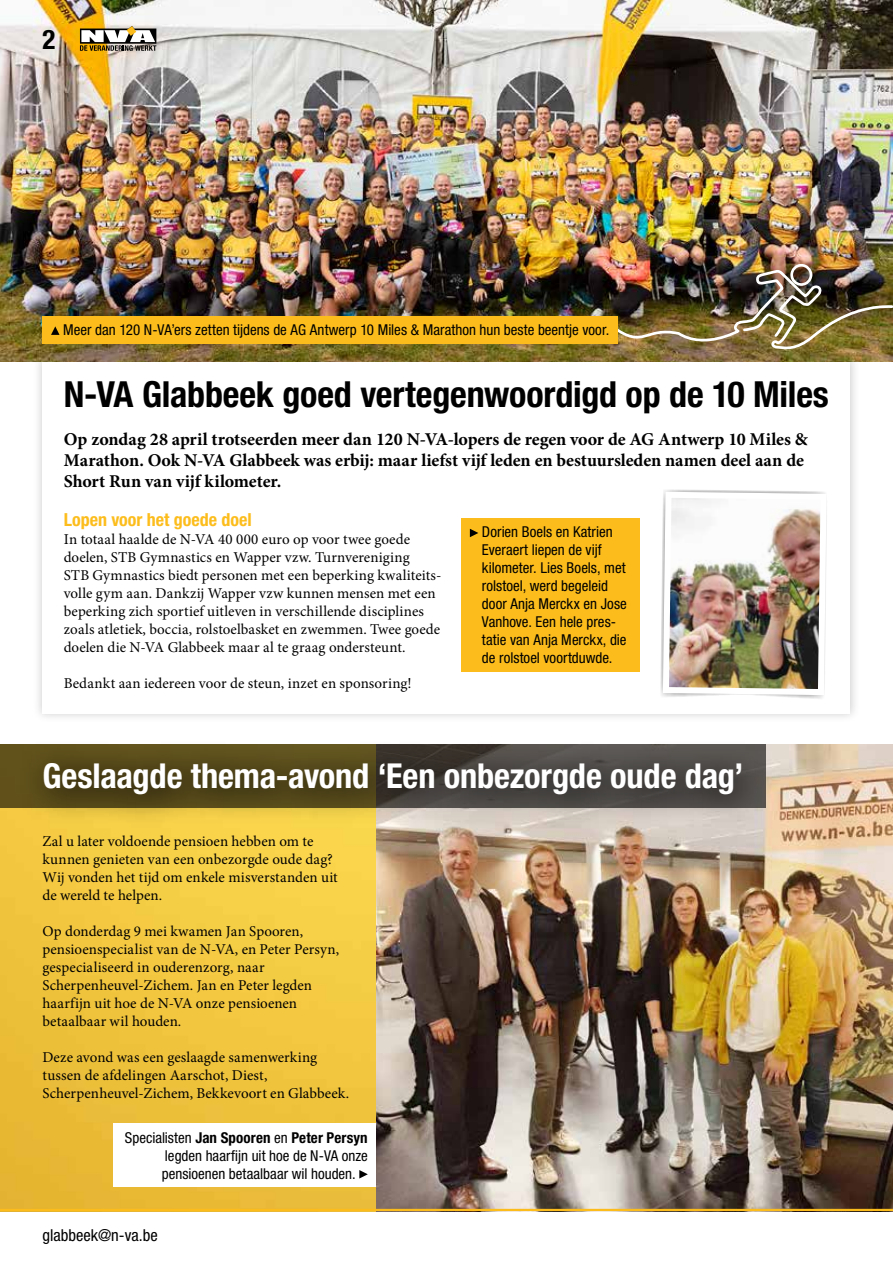
<style>
.page{position:relative;width:893px;height:1263px;background:#fff}
.page>*{position:absolute;margin:0;border:0;box-sizing:border-box;transform-origin:0 0}
.t1{font:700 condensed 36px "Helvetica Neue LT Std";letter-spacing:-.005em;color:#000}
.t2{font:700 condensed 34.35px "Helvetica Neue LT Std";letter-spacing:-.005em;color:#fff}
.t3{font:700 condensed 27px "Helvetica Neue LT Std";color:#000}
.t4{font:700 18px/21px "Minion Pro";letter-spacing:-.005em;color:#000}
.t5{font:700 condensed 18px "Helvetica Neue LT Std";color:#fcbd1c}
.t6{font:condensed 16.5px "Helvetica Neue LT Std";color:#000}
.t7{font:15px/18px "Minion Pro";letter-spacing:.005em;color:#000}
.t8{font:condensed 15px/18px "Helvetica Neue LT Std";color:#000}
.s1{font-weight:700}
</style>
<div class="page">
<img style="left:0;top:808px;width:376px;height:362px">
<div style="left:33px;top:350px;width:827px;height:373px;background:#000;opacity:.2"></div>
<div style="left:43px;top:360px;width:807px;height:354px;background:#fff"></div>
<img style="left:0;top:0;width:893px;height:362px">
<div style="left:461px;top:518px;width:179px;height:154px;background:#fcbd1c"></div>
<svg style="left:470px;top:529px;width:8px;height:8px"></svg>
<div style="left:113px;top:1123px;width:263px;height:64px;background:#fff"></div>
<img style="left:660px;top:489px;width:167px;height:210px">
<img style="left:376px;top:744px;width:517px;height:426px">
<div style="left:0;top:744px;width:765px;height:64px;background:#61511b"></div>
<svg style="left:20px;top:744px;width:754px;height:84px"></svg>
<img style="left:609px;top:263px;width:284px;height:92px">
<div style="left:43px;top:316px;width:575px;height:27px;background:#fcbd1c"></div>
<svg style="left:51px;top:326px;width:9px;height:9px"></svg>
<svg style="left:0;top:1170px;width:893px;height:41px;background:#b39b69"></svg>
<svg style="left:80px;top:26px;width:76px;height:25px"></svg>
<h3 class="t3" style="left:43px;top:23px;width:14px">2</h3>
<p class="t8" style="left:63px;top:320px;width:548px">Meer dan 120 N-VA’ers zetten tijdens de AG Antwerp 10 Miles &amp; Marathon hun beste beentje voor.</p>
<h1 class="t1" style="left:64px;top:372px;width:767px">N-VA Glabbeek goed vertegenwoordigd op de 10 Miles</h1>
<p class="t4" style="left:64px;top:429px;width:745px">Op zondag 28 april trotseerden meer dan 120 N-VA-lopers de regen voor de AG Antwerp 10 Miles &amp;<br>Marathon. Ook N-VA Glabbeek was erbij: maar liefst vijf leden en bestuursleden namen deel aan de<br>Short Run van vijf kilometer.</p>
<p class="t5" style="left:64px;top:509px;width:190px">Lopen voor het goede doel</p>
<p class="t7" style="left:64px;top:530px;width:379px">In totaal haalde de N-VA 40 000 euro op voor twee goede doelen, STB Gymnastics en Wapper vzw. Turnvereniging<br>STB Gymnastics biedt personen met een beperking kwaliteits&shy;volle gym aan. Dankzij Wapper vzw kunnen mensen met een beperking zich sportief uitleven in verschillende disciplines zoals atletiek, boccia, rolstoelbasket en zwemmen. Twee goede doelen die N-VA Glabbeek maar al te graag ondersteunt.</p>
<p class="t7" style="left:64px;top:674px;width:349px">Bedankt aan iedereen voor de steun, inzet en sponsoring!</p>
<p class="t8" style="left:482px;top:523px;width:146px">Dorien Boels en Katrien<br>Everaert liepen de vijf kilometer. Lies Boels, met rolstoel, werd begeleid door Anja Merckx en Jose<br>Vanhove. Een hele pres&shy;tatie van Anja Merckx, die de rolstoel voortduwde.</p>
<h2 class="t2" style="left:43px;top:755px;width:702px">Geslaagde thema-avond ‘Een onbezorgde oude dag’</h2>
<p class="t7" style="left:43px;top:832px;width:297px">Zal u later voldoende pensioen hebben om te kunnen genieten van een onbezorgde oude dag?<br>Wij vonden het tijd om enkele misverstanden uit de wereld te helpen.</p>
<p class="t7" style="left:43px;top:922px;width:298px">Op donderdag 9 mei kwamen Jan Spooren, pensioenspecialist van de N-VA, en Peter Persyn, gespecialiseerd in ouderenzorg, naar Scherpenheuvel-Zichem. Jan en Peter legden haarfijn uit hoe de N-VA onze pensioenen betaalbaar wil houden.</p>
<p class="t7" style="left:43px;top:1048px;width:308px">Deze avond was een geslaagde samenwerking tussen de afdelingen Aarschot, Diest,<br>Scherpenheuvel-Zichem, Bekkevoort en Glabbeek.</p>
<p class="t8" style="left:162px;top:1128px;width:207px;text-align:justify;text-indent:-37px">Specialisten <span class="s1">Jan Spooren</span> en <span class="s1">Peter Persyn </span>legden haarfijn uit hoe de N-VA onze pensioenen betaalbaar wil houden.</p>
<p class="t6" style="left:43px;top:1225px;width:117px">glabbeek@n-va.be</p>
</div>
